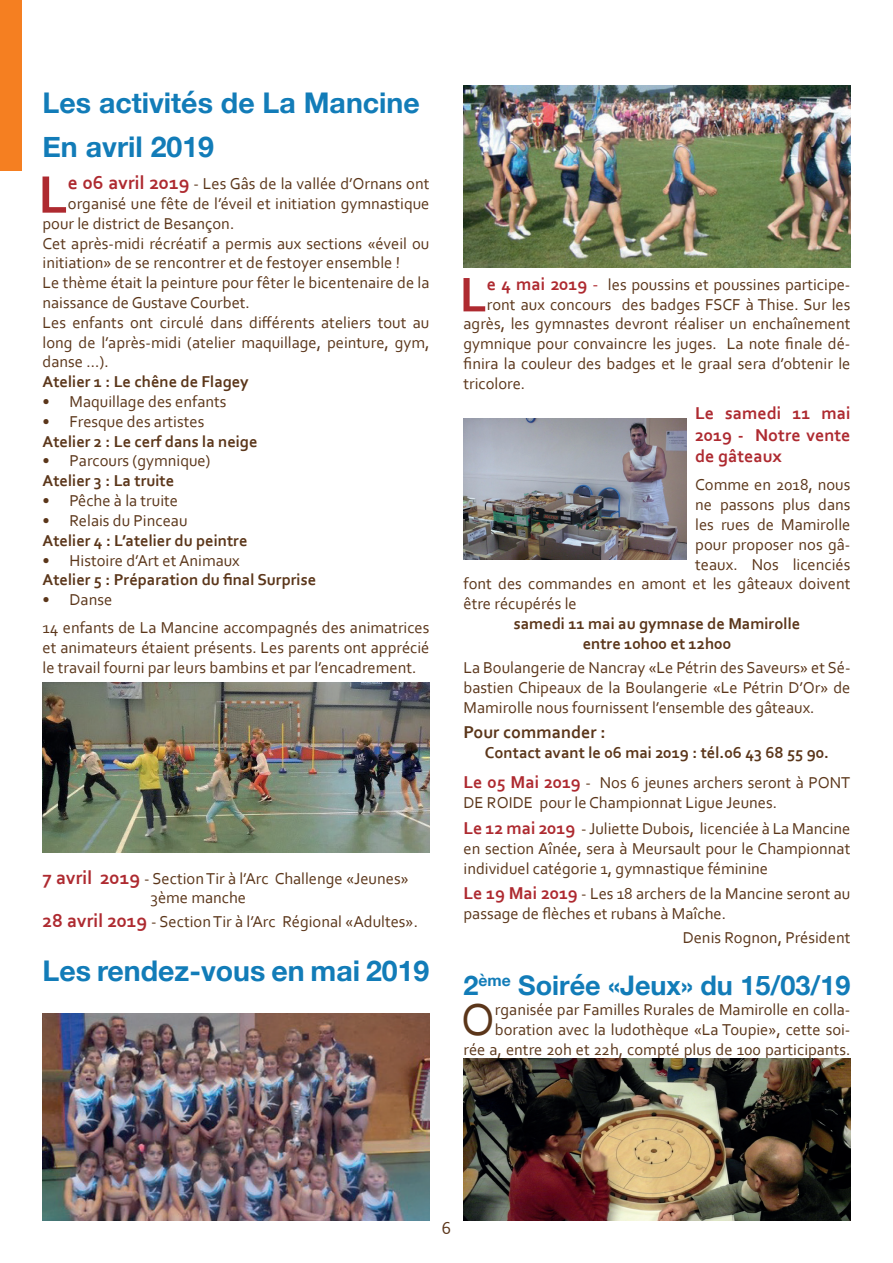
<style>
.page{position:relative;width:893px;height:1263px;background:#fff}
.page>*{position:absolute;margin:0;border:0;box-sizing:border-box;transform-origin:0 0}
.t1{font:700 55.35px "Corbel";color:#ae2a30}
.t2{font:700 51px "Corbel";color:#ae2a30}
.t3{font:46.8px "Corbel";color:#5b361a}
.t4{font:700 28.5px/44.5px "Helvetica Neue";color:#127cb8}
.t5{font:700 27px "Helvetica Neue";color:#127cb8}
.t6{font:700 18px/21.6px "Corbel";color:#ae2a30;text-align:justify}
.t7{font:700 18px "Corbel";color:#5b361a}
.t8{font:18px "Corbel";color:#5b361a}
.t9{font:16.5px/19.8px "Corbel";color:#5b361a}
.t10{font:700 16.5px/19.8px "Corbel";color:#5b361a;text-align:center}
.s1{font-weight:700;font-size:19.5px;color:#ae2a30}
.s2{font-weight:700;font-size:18px;color:#ae2a30}
.s3{font-size:18px;color:#ae2a30}
.s4{font-weight:400}
</style>
<div class="page">
<img style="left:43px;top:682px;width:386px;height:171px">
<img style="left:43px;top:1013px;width:386px;height:207px">
<img style="left:463px;top:85px;width:387px;height:183px">
<img style="left:463px;top:419px;width:224px;height:140px">
<img style="left:463px;top:1059px;width:387px;height:161px">
<div style="left:0;top:0;width:21px;height:170px;background:#f57f21"></div>
<h3 class="t4" style="left:43px;top:81px;width:379px">Les activités de La Mancine<br>En avril 2019</h3>
<h1 class="t1" style="left:38px;top:160px;width:31px">L</h1>
<p class="t9" style="left:68px;top:173px;width:363px"><span class="s1">e 06 avril 2019</span> - Les Gâs de la vallée d’Ornans ont</p>
<p class="t9" style="left:68px;top:193px;width:363px">organisé une fête de l’éveil et initiation gymnastique</p>
<p class="t9" style="left:43px;top:213px;width:193px">pour le district de Besançon.</p>
<p class="t9" style="left:43px;top:233px;width:388px">Cet après-midi récréatif a permis aux sections «éveil ou</p>
<p class="t9" style="left:43px;top:253px;width:359px">initiation» de se rencontrer et de festoyer ensemble !</p>
<p class="t9" style="left:43px;top:272px;width:388px">Le thème était la peinture pour fêter le bicentenaire de la</p>
<p class="t9" style="left:43px;top:292px;width:209px">naissance de Gustave Courbet.</p>
<p class="t9" style="left:43px;top:312px;width:388px">Les enfants ont circulé dans différents ateliers tout au</p>
<p class="t9" style="left:43px;top:332px;width:388px">long de l’après-midi (atelier maquillage, peinture, gym,</p>
<p class="t9" style="left:43px;top:352px;width:68px">danse ...).</p>
<p class="t10" style="left:43px;top:371px;width:208px">Atelier 1 : Le chêne de Flagey</p>
<p class="t9" style="left:43px;top:391px;width:186px">• Maquillage des enfants</p>
<p class="t9" style="left:43px;top:411px;width:163px">• Fresque des artistes</p>
<p class="t10" style="left:43px;top:431px;width:216px">Atelier 2 : Le cerf dans la neige</p>
<p class="t9" style="left:43px;top:451px;width:169px">• Parcours (gymnique)</p>
<p class="t10" style="left:43px;top:470px;width:133px">Atelier 3 : La truite</p>
<p class="t9" style="left:43px;top:490px;width:137px">• Pêche à la truite</p>
<p class="t9" style="left:43px;top:510px;width:147px">• Relais du Pinceau</p>
<p class="t10" style="left:43px;top:530px;width:206px">Atelier 4 : L’atelier du peintre</p>
<p class="t9" style="left:43px;top:550px;width:199px">• Histoire d’Art et Animaux</p>
<p class="t10" style="left:43px;top:569px;width:275px">Atelier 5 : Préparation du final Surprise</p>
<p class="t9" style="left:43px;top:585px;width:388px;line-height:28.3px">• Danse<br>14 enfants de La Mancine accompagnés des animatrices</p>
<p class="t9" style="left:43px;top:637px;width:388px">et animateurs étaient présents. Les parents ont apprécié le travail fourni par leurs bambins et par l’encadrement.</p>
<p class="t9" style="left:151px;top:868px;width:260px;text-indent:-108px"><span class="s1">7 avril 2019</span> - Section Tir à l’Arc Challenge «Jeunes»<br>3ème manche</p>
<p class="t9" style="left:43px;top:911px;width:377px"><span class="s1">28 avril 2019</span> - Section Tir à l’Arc Régional «Adultes».</p>
<h3 class="t4" style="left:43px;top:949px;width:388px">Les rendez-vous en mai 2019</h3>
<h2 class="t2" style="left:459px;top:263px;width:29px">L</h2>
<p class="t9" style="left:487px;top:274px;width:365px"><span class="s2">e 4 mai 2019</span> <span class="s3">-</span> les poussins et poussines participe-</p>
<p class="t9" style="left:487px;top:294px;width:365px">ront aux concours des badges FSCF à Thise. Sur les</p>
<p class="t9" style="left:463px;top:314px;width:388px">agrès, les gymnastes devront réaliser un enchaînement</p>
<p class="t9" style="left:463px;top:333px;width:388px">gymnique pour convaincre les juges. La note finale dé-</p>
<p class="t9" style="left:463px;top:353px;width:388px">finira la couleur des badges et le graal sera d’obtenir le</p>
<p class="t9" style="left:463px;top:373px;width:63px">tricolore.</p>
<p class="t6" style="left:695px;top:402px;width:157px">Le samedi 11 mai 2019 - Notre vente de gâteaux</p>
<p class="t9" style="left:695px;top:475px;width:157px">Comme en 2018, nous</p>
<p class="t9" style="left:695px;top:494px;width:157px">ne passons plus dans</p>
<p class="t9" style="left:695px;top:514px;width:157px">les rues de Mamirolle</p>
<p class="t9" style="left:695px;top:534px;width:157px">pour proposer nos gâ-</p>
<p class="t9" style="left:695px;top:554px;width:157px">teaux. Nos licenciés</p>
<p class="t9" style="left:463px;top:574px;width:388px">font des commandes en amont et les gâteaux doivent</p>
<p class="t9" style="left:463px;top:593px;width:115px">être récupérés le</p>
<p class="t10" style="left:514px;top:613px;width:288px">samedi 11 mai au gymnase de Mamirolle entre 10h00 et 12h00</p>
<p class="t9" style="left:463px;top:657px;width:388px;text-align:justify">La Boulangerie de Nancray «Le Pétrin des Saveurs» et Sé&shy;bastien Chipeaux de la Boulangerie «Le Pétrin D’Or» de Mamirolle nous fournissent l’ensemble des gâteaux.</p>
<p class="t7" style="left:463px;top:721px;width:144px">Pour commander :</p>
<p class="t10" style="left:463px;top:737px;width:388px;line-height:30.2px">Contact avant le 06 mai 2019 : tél.06 43 68 55 90.<br><span class="s3">Le 05 Mai 2019</span> <span class="s4">- Nos 6 jeunes archers seront à PONT</span></p>
<p class="t9" style="left:463px;top:789px;width:388px;line-height:25.8px">DE ROIDE pour le Championnat Ligue Jeunes.<br><span class="s2">Le 12 mai 2019</span> - Juliette Dubois, licenciée à La Mancine</p>
<p class="t9" style="left:463px;top:838px;width:388px">en section Aînée, sera à Meursault pour le Championnat individuel catégorie 1, gymnastique féminine</p>
<p class="t9" style="left:463px;top:884px;width:388px"><span class="s2">Le 19 Mai 2019</span> - Les 18 archers de la Mancine seront au passage de flèches et rubans à Maîche.</p>
<p class="t9" style="left:683px;top:927px;width:169px">Denis Rognon, Président</p>
<h3 class="t5" style="left:463px;top:965px;width:388px">2<sup>ème</sup> Soirée «Jeux» du 15/03/19</h3>
<h3 class="t3" style="left:461px;top:990px;width:36px">O</h3>
<p class="t9" style="left:463px;top:999px;width:388px;text-align:right">rganisée par Familles Rurales de Mamirolle en colla&shy;boration avec la ludothèque «La Toupie», cette soi-<br>rée a, entre 20h et 22h, compté plus de 100 participants.</p>
<p class="t8" style="left:442px;top:1217px;width:11px">6</p>
</div>
